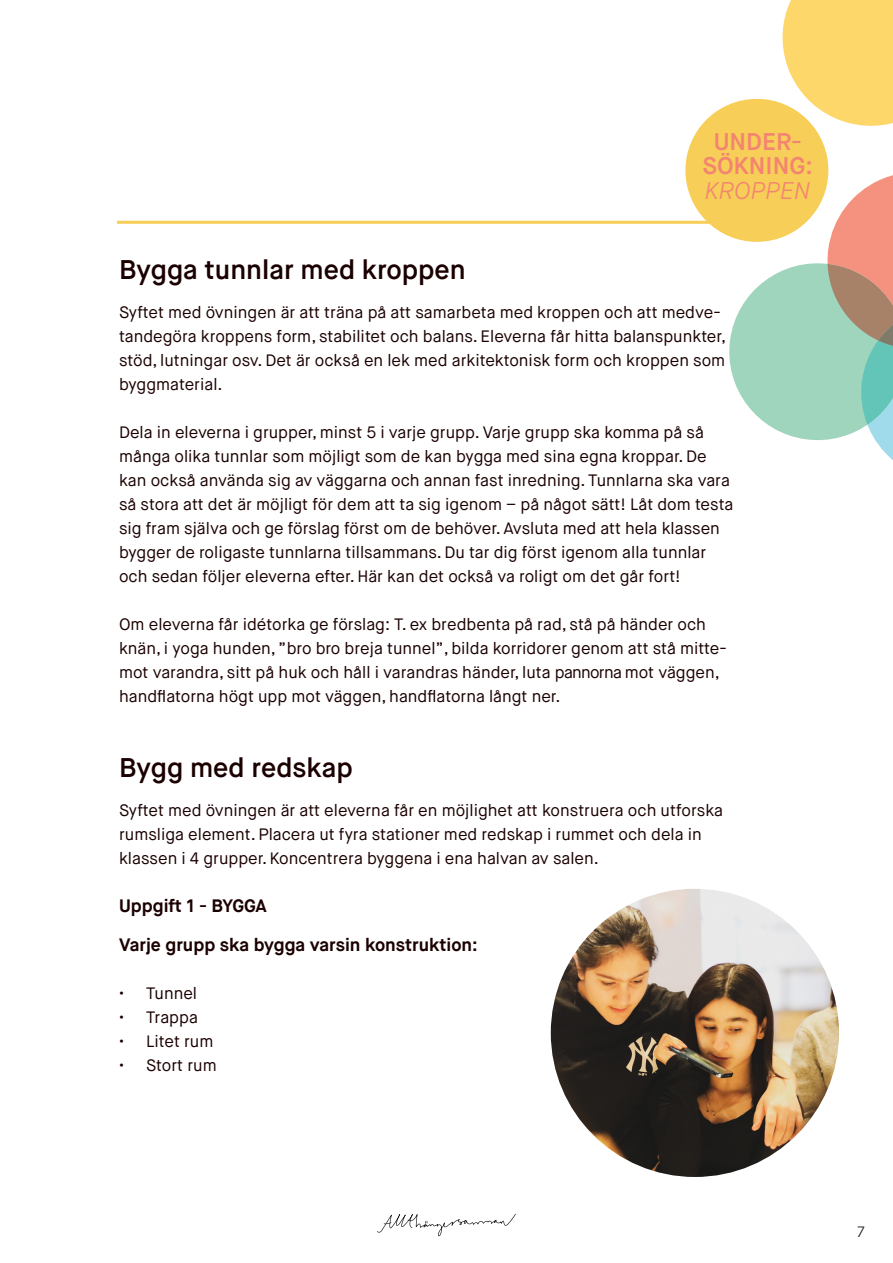
<style>
.page{position:relative;width:893px;height:1263px;background:#fff}
.page>*{position:absolute;margin:0;border:0;box-sizing:border-box;transform-origin:0 0}
.t1{font:600 27px "Maison Neue";color:#1b0000}
.t2{font:600 24.15px/24.6px "Maison Neue";color:#f48472;text-align:center}
.t3{font:italic 300 24.15px "Maison Neue";color:#f48472}
.t4{font:700 18px "Maison Neue";color:#1b0000}
.t5{font:16.5px/24px "Maison Neue";color:#1b0000}
.t6{font:300 15px "Maison Neue";color:#231f20}
</style>
<div class="page">
<svg style="left:377px;top:1213px;width:139px;height:23px"></svg>
<hr style="left:117px;top:221px;width:675px;height:3px;background:#f7ce57">
<div style="left:685px;top:99px;width:143px;height:143px;background:#f7ce57;border-radius:50%"></div>
<img style="left:551px;top:889px;width:288px;height:288px;border-radius:144px">
<svg style="left:723px;top:171px;width:170px;height:289px"></svg>
<svg style="left:770px;top:0;width:123px;height:138px"></svg>
<h2 class="t2" style="left:703px;top:129px;width:112px">UNDER-<br>SÖKNING:</h2>
<h2 class="t3" style="left:705px;top:175px;width:107px">KROPPEN</h2>
<p class="t1" style="left:119px;top:253px;width:348px">Bygga tunnlar med kroppen</p>
<p class="t5" style="left:119px;top:301px;width:608px">Syftet med övningen är att träna på att samarbeta med kroppen och att medve&shy;tandegöra kroppens form, stabilitet och balans. Eleverna får hitta balanspunkter, stöd, lutningar osv. Det är också en lek med arkitektonisk form och kroppen som byggmaterial.</p>
<p class="t5" style="left:119px;top:421px;width:616px">Dela in eleverna i grupper, minst 5 i varje grupp. Varje grupp ska komma på så många olika tunnlar som möjligt som de kan bygga med sina egna kroppar. De kan också använda sig av väggarna och annan fast inredning. Tunnlarna ska vara så stora att det är möjligt för dem att ta sig igenom – på något sätt! Låt dom testa sig fram själva och ge förslag först om de behöver. Avsluta med att hela klassen bygger de roligaste tunnlarna tillsammans. Du tar dig först igenom alla tunnlar och sedan följer eleverna efter. Här kan det också va roligt om det går fort!</p>
<p class="t5" style="left:119px;top:613px;width:609px">Om eleverna får idétorka ge förslag: T. ex bredbenta på rad, stå på händer och knän, i yoga hunden, ”bro bro breja tunnel”, bilda korridorer genom att stå mitte&shy;mot varandra, sitt på huk och håll i varandras händer, luta pannorna mot väggen, handflatorna högt upp mot väggen, handflatorna långt ner.</p>
<p class="t1" style="left:119px;top:751px;width:235px">Bygg med redskap</p>
<p class="t5" style="left:119px;top:799px;width:606px">Syftet med övningen är att eleverna får en möjlighet att konstruera och utforska rumsliga element. Placera ut fyra stationer med redskap i rummet och dela in klassen i 4 grupper. Koncentrera byggena i ena halvan av salen.</p>
<p class="t4" style="left:119px;top:895px;width:149px">Uppgift 1 - BYGGA</p>
<p class="t4" style="left:119px;top:934px;width:360px">Varje grupp ska bygga varsin konstruktion:</p>
<p class="t5" style="left:119px;top:982px;width:80px">• Tunnel</p>
<p class="t5" style="left:119px;top:1006px;width:80px">• Trappa</p>
<p class="t5" style="left:119px;top:1030px;width:96px">• Litet rum</p>
<p class="t5" style="left:119px;top:1054px;width:99px">• Stort rum</p>
<p class="t6" style="left:857px;top:1222px;width:9px">7</p>
</div>
